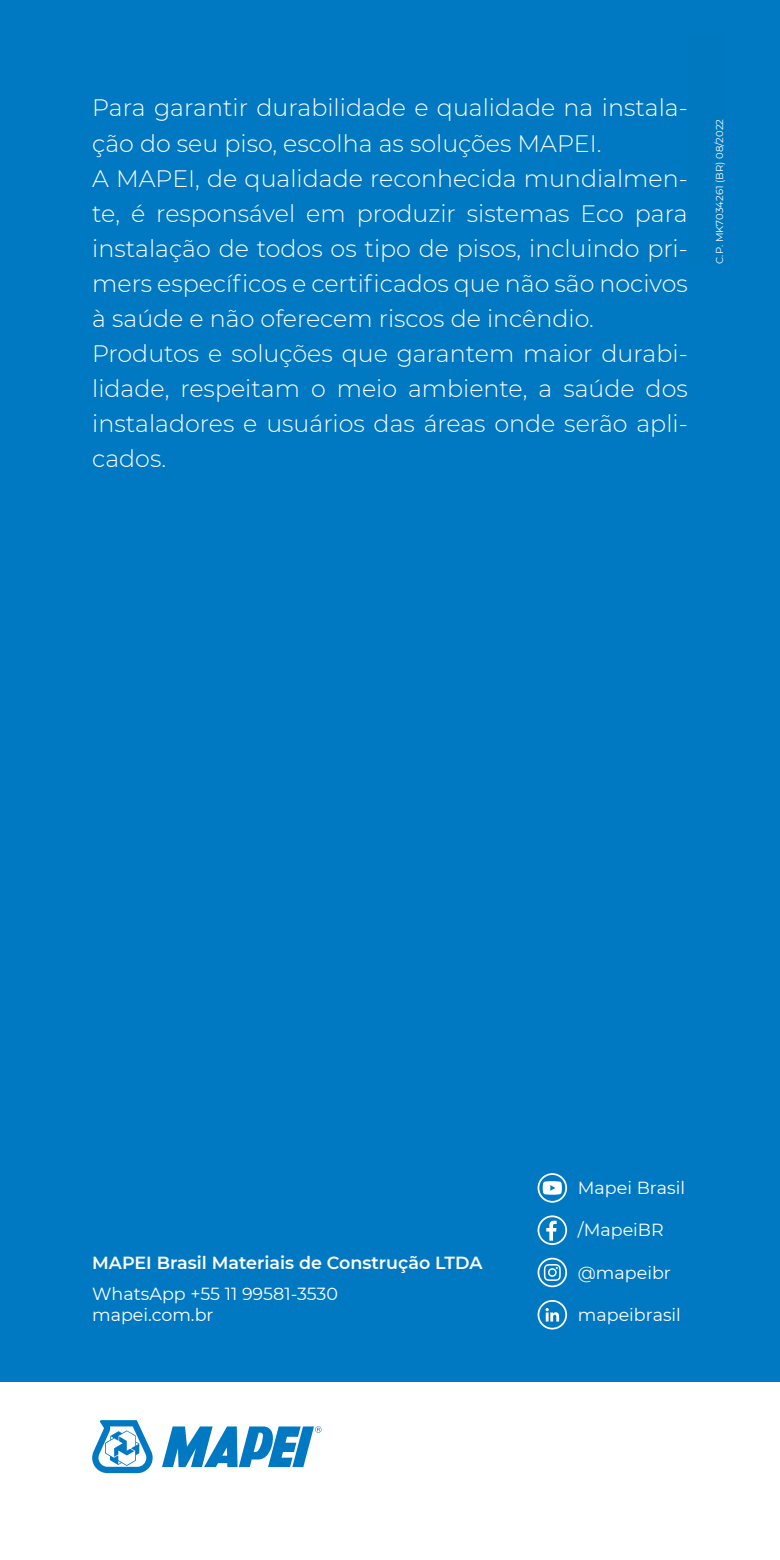
<style>
.page{position:relative;width:780px;height:1560px;background:#fff}
.page>*{position:absolute;margin:0;border:0;box-sizing:border-box;transform-origin:0 0}
.t1{font:300 23.75px/35px "Montserrat";color:#fff}
.t2{font:17.5px/21.2px "Montserrat";color:#fff}
.t3{font:600 17.5px "Montserrat";color:#fff}
.t4{font:10px "Montserrat";color:#fff}
</style>
<div class="page">
<div style="left:0;top:0;width:780px;height:1559px;background:#0079c2"></div>
<div style="left:0;top:1382px;width:780px;height:177px;background:#fff"></div>
<svg style="left:92px;top:1420px;width:61px;height:52px"></svg>
<svg style="left:162px;top:1426px;width:159px;height:40px"></svg>
<svg style="left:537px;top:1215px;width:30px;height:29px"></svg>
<svg style="left:537px;top:1257px;width:30px;height:29px"></svg>
<svg style="left:537px;top:1173px;width:30px;height:29px"></svg>
<svg style="left:537px;top:1300px;width:30px;height:29px"></svg>
<p class="t1" style="left:92px;top:90px;width:597px">Para garantir durabilidade e qualidade na instala&shy;ção do seu piso, escolha as soluções MAPEI.<br>A MAPEI, de qualidade reconhecida mundialmen&shy;te, é responsável em produzir sistemas Eco para instalação de todos os tipo de pisos, incluindo pri&shy;mers específicos e certificados que não são nocivos à saúde e não oferecem riscos de incêndio.<br>Produtos e soluções que garantem maior durabi&shy;lidade, respeitam o meio ambiente, a saúde dos instaladores e usuários das áreas onde serão apli&shy;cados.</p>
<p class="t4" style="left:712px;top:264px;width:146px;rotate:-90deg">C.P. MK7034261 (BR) 08/2022</p>
<p class="t3" style="left:92px;top:1249px;width:392px">MAPEI Brasil Materiais de Construção LTDA</p>
<p class="t2" style="left:92px;top:1282px;width:247px">WhatsApp +55 11 99581-3530 mapei.com.br</p>
<p class="t2" style="left:578px;top:1175px;width:109px">Mapei Brasil</p>
<p class="t2" style="left:578px;top:1218px;width:87px">/MapeiBR</p>
<p class="t2" style="left:578px;top:1260px;width:94px">@mapeibr</p>
<p class="t2" style="left:578px;top:1303px;width:105px">mapeibrasil</p>
</div>
